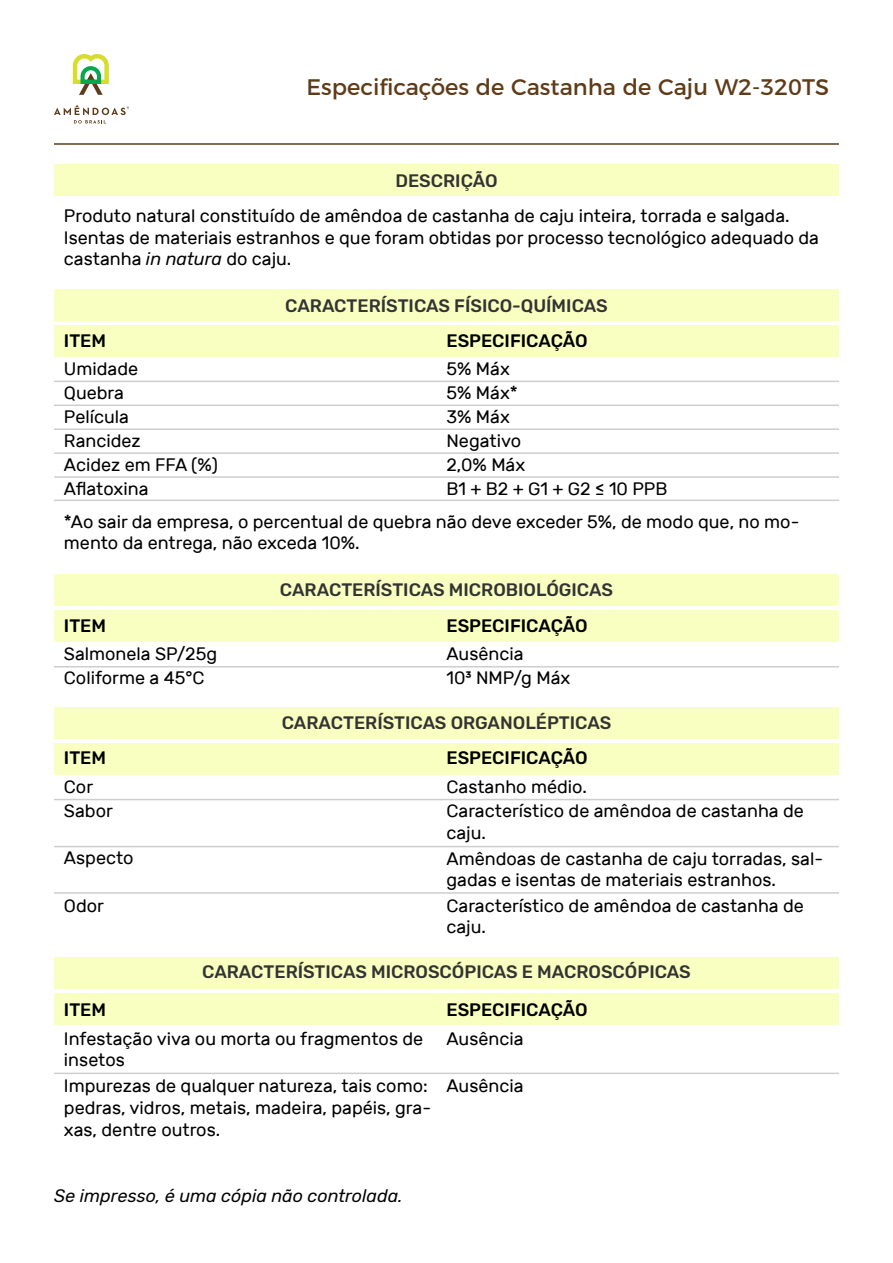
<style>
.page{position:relative;width:893px;height:1263px;background:#fff}
.page>*{position:absolute;margin:0;border:0;box-sizing:border-box;transform-origin:0 0}
.t1{font:22.5px "Montserrat";color:#5f3c19}
.t2{font:18px/21.6px "Rubik";color:#000}
.t3{font:500 18px "Rubik";color:#333}
.t4{font:500 18px "Rubik";color:#000}
.t5{font:italic 18px "Rubik";color:#000}
.s1{font-style:italic}
</style>
<div class="page">
<svg style="left:73px;top:54px;width:36px;height:41px"></svg>
<svg style="left:54px;top:105px;width:75px;height:19px"></svg>
<hr style="left:54px;top:143px;width:785px;height:2px;background:#5f3c19">
<hr style="left:54px;top:381px;width:785px;height:1px;background:#cecece">
<hr style="left:54px;top:404px;width:785px;height:2px;background:#cecece">
<hr style="left:54px;top:428px;width:785px;height:2px;background:#cecece">
<hr style="left:54px;top:452px;width:785px;height:2px;background:#cecece">
<hr style="left:54px;top:476px;width:785px;height:2px;background:#cecece">
<hr style="left:54px;top:500px;width:785px;height:1px;background:#cecece">
<hr style="left:54px;top:666px;width:785px;height:1px;background:#cecece">
<hr style="left:54px;top:799px;width:785px;height:1px;background:#cecece">
<hr style="left:54px;top:846px;width:785px;height:1px;background:#cecece">
<hr style="left:54px;top:892px;width:785px;height:2px;background:#cecece">
<hr style="left:54px;top:1072px;width:785px;height:2px;background:#cecece">
<div style="left:54px;top:164px;width:785px;height:32px;background:#f8ffc0"></div>
<div style="left:54px;top:289px;width:785px;height:32px;background:#f8ffc0"></div>
<div style="left:54px;top:574px;width:785px;height:32px;background:#f8ffc0"></div>
<div style="left:54px;top:707px;width:785px;height:31px;background:#f8ffc0"></div>
<div style="left:54px;top:957px;width:785px;height:32px;background:#f8ffc0"></div>
<div style="left:54px;top:325px;width:785px;height:31px;background:#f8ffc0"></div>
<div style="left:54px;top:610px;width:785px;height:32px;background:#f8ffc0"></div>
<div style="left:54px;top:743px;width:785px;height:31px;background:#f8ffc0"></div>
<div style="left:54px;top:994px;width:785px;height:31px;background:#f8ffc0"></div>
<p class="t1" style="left:306px;top:69px;width:524px">Especificações de Castanha de Caju W2-320TS</p>
<p class="t3" style="left:395px;top:170px;width:104px">DESCRIÇÃO</p>
<p class="t2" style="left:64px;top:205px;width:757px">Produto natural constituído de amêndoa de castanha de caju inteira, torrada e salgada.<br>Isentas de materiais estranhos e que foram obtidas por processo tecnológico adequado da castanha <span class="s1">in natura</span> do caju.</p>
<p class="t3" style="left:285px;top:295px;width:324px">CARACTERÍSTICAS FÍSICO-QUÍMICAS</p>
<p class="t4" style="left:64px;top:330px;width:44px">ITEM</p>
<p class="t4" style="left:446px;top:330px;width:143px">ESPECIFICAÇÃO</p>
<p class="t2" style="left:64px;top:358px;width:76px">Umidade</p>
<p class="t2" style="left:446px;top:358px;width:65px">5% Máx</p>
<p class="t2" style="left:64px;top:382px;width:62px">Quebra</p>
<p class="t2" style="left:446px;top:382px;width:73px">5% Máx*</p>
<p class="t2" style="left:64px;top:406px;width:66px">Película</p>
<p class="t2" style="left:446px;top:406px;width:65px">3% Máx</p>
<p class="t2" style="left:64px;top:430px;width:78px">Rancidez</p>
<p class="t2" style="left:446px;top:430px;width:76px">Negativo</p>
<p class="t2" style="left:64px;top:454px;width:156px">Acidez em FFA (%)</p>
<p class="t2" style="left:446px;top:454px;width:80px">2,0% Máx</p>
<p class="t2" style="left:64px;top:472px;width:737px;line-height:33.2px">Aflatoxina<br>*Ao sair da empresa, o percentual de quebra não deve exceder 5%, de modo que, no mo-</p>
<p class="t2" style="left:64px;top:533px;width:297px">mento da entrega, não exceda 10%.</p>
<p class="t2" style="left:446px;top:478px;width:222px">B1 + B2 + G1 + G2 ≤ 10 PPB</p>
<p class="t3" style="left:280px;top:579px;width:335px">CARACTERÍSTICAS MICROBIOLÓGICAS</p>
<p class="t4" style="left:64px;top:615px;width:44px">ITEM</p>
<p class="t4" style="left:446px;top:615px;width:143px">ESPECIFICAÇÃO</p>
<p class="t2" style="left:64px;top:644px;width:155px">Salmonela SP/25g</p>
<p class="t2" style="left:446px;top:644px;width:79px">Ausência</p>
<p class="t2" style="left:64px;top:668px;width:142px">Coliforme a 45°C</p>
<p class="t2" style="left:446px;top:668px;width:125px">10³ NMP/g Máx</p>
<p class="t3" style="left:282px;top:712px;width:331px">CARACTERÍSTICAS ORGANOLÉPTICAS</p>
<p class="t4" style="left:64px;top:748px;width:44px">ITEM</p>
<p class="t4" style="left:446px;top:748px;width:143px">ESPECIFICAÇÃO</p>
<p class="t2" style="left:64px;top:776px;width:31px">Cor</p>
<p class="t2" style="left:446px;top:776px;width:142px">Castanho médio.</p>
<p class="t2" style="left:64px;top:801px;width:50px">Sabor</p>
<p class="t2" style="left:64px;top:848px;width:71px">Aspecto</p>
<p class="t2" style="left:64px;top:895px;width:42px">Odor</p>
<p class="t2" style="left:446px;top:801px;width:359px">Característico de amêndoa de castanha de caju.</p>
<p class="t2" style="left:446px;top:848px;width:378px">Amêndoas de castanha de caju torradas, sal&shy;gadas e isentas de materiais estranhos.</p>
<p class="t2" style="left:446px;top:895px;width:359px">Característico de amêndoa de castanha de caju.</p>
<p class="t4" style="left:64px;top:999px;width:44px">ITEM</p>
<p class="t3" style="left:202px;top:961px;width:490px">CARACTERÍSTICAS MICROSCÓPICAS E MACROSCÓPICAS</p>
<p class="t4" style="left:446px;top:999px;width:143px">ESPECIFICAÇÃO</p>
<p class="t2" style="left:64px;top:1028px;width:361px">Infestação viva ou morta ou fragmentos de insetos</p>
<p class="t2" style="left:64px;top:1076px;width:369px">Impurezas de qualquer natureza, tais como: pedras, vidros, metais, madeira, papéis, gra&shy;xas, dentre outros.</p>
<p class="t2" style="left:446px;top:1028px;width:79px">Ausência</p>
<p class="t2" style="left:446px;top:1076px;width:79px">Ausência</p>
<p class="t5" style="left:54px;top:1186px;width:350px">Se impresso, é uma cópia não controlada.</p>
</div>
